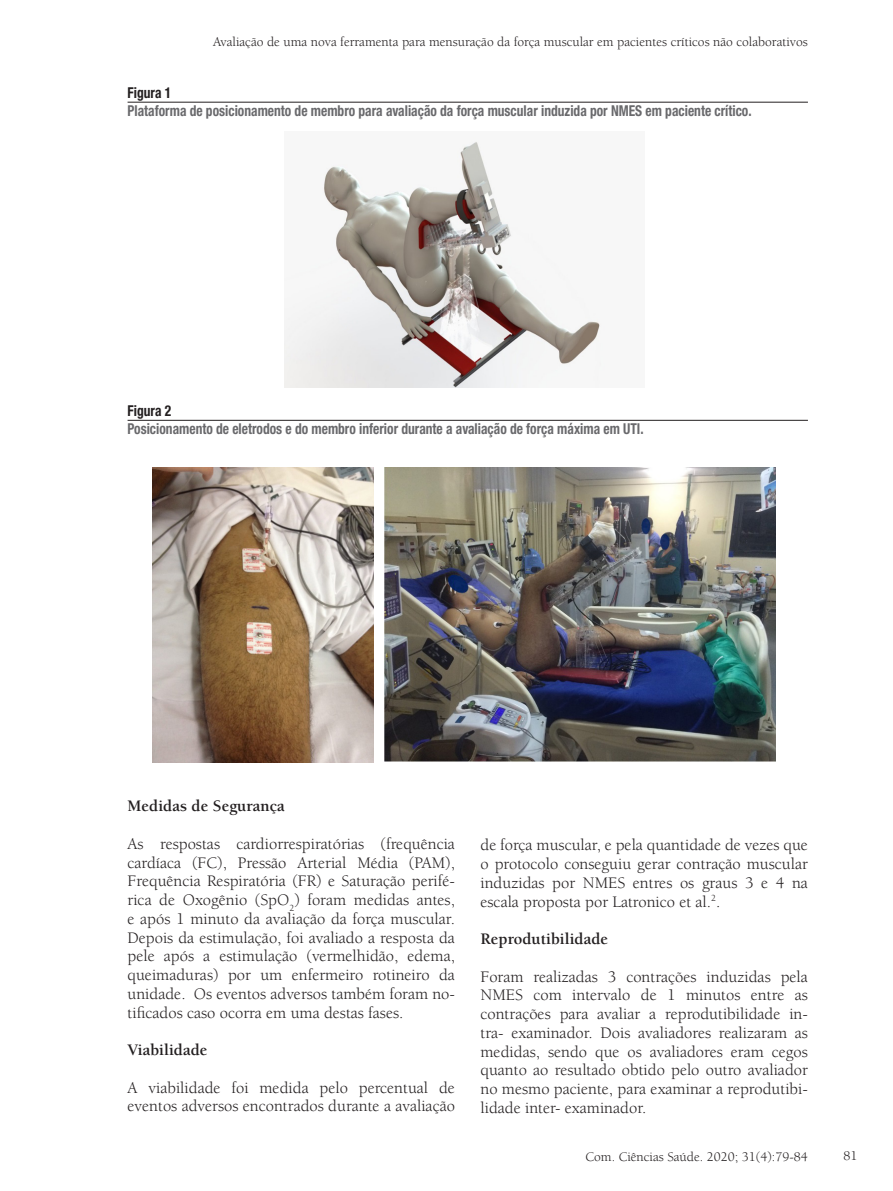
<style>
.page{position:relative;width:893px;height:1191px;background:#fff}
.page>*{position:absolute;margin:0;border:0;box-sizing:border-box;transform-origin:0 0}
.Corpo_wrd_2{font:16.5px/18.8px "Berkeley Std";color:#231f20;text-align:justify}
.Normal_wrd_20{font:16.5px/18.8px "Berkeley Std";color:#231f20;text-align:justify}
.Corpo_wrd_2-2{font:700 16.5px "Berkeley Std";color:#231f20}
.TXT_TABELAS_E_FIG{font:700 condensed 15px "Helvetica Neue LT Std";color:#69696c;scale:.9 1}
.TABELAS_E_FIGURAS{font:700 condensed 15px "Helvetica Neue LT Std";color:#231f20;scale:.9 1}
.Topos_Pagina_DIR{font:13.5px "Berkeley Std";color:#231f20}
</style>
<div class="page">
<hr style="left:128px;top:102px;width:680px;height:1px;background:#231f20">
<hr style="left:128px;top:420px;width:680px;height:1px;background:#231f20">
<img style="left:153px;top:468px;width:221px;height:294px">
<img style="left:384px;top:468px;width:391px;height:293px">
<img style="left:284px;top:141px;width:317px;height:246px">
<p class="Topos_Pagina_DIR" style="left:213px;top:35px;width:596px">Avaliação de uma nova ferramenta para mensuração da força muscular em pacientes críticos não colaborativos</p>
<p class="TABELAS_E_FIGURAS" style="left:128px;top:84px;width:50px">Figura 1</p>
<p class="TXT_TABELAS_E_FIG" style="left:128px;top:102px;width:695px">Plataforma de posicionamento de membro para avaliação da força muscular induzida por NMES em paciente crítico.</p>
<p class="TABELAS_E_FIGURAS" style="left:128px;top:402px;width:50px">Figura 2</p>
<p class="TXT_TABELAS_E_FIG" style="left:128px;top:420px;width:575px">Posicionamento de eletrodos e do membro inferior durante a avaliação de força máxima em UTI.</p>
<p class="Corpo_wrd_2-2" style="left:128px;top:797px;width:159px">Medidas de Segurança</p>
<p class="Corpo_wrd_2" style="left:128px;top:834px;width:329px">As respostas cardiorrespiratórias (frequência cardíaca (FC), Pressão Arterial Média (PAM), Frequência Respiratória (FR) e Saturação perifé‑ rica de Oxogênio (SpO<sub>2</sub>) foram medidas antes, e após 1 minuto da avaliação da força muscular.<br>Depois da estimulação, foi avaliado a resposta da pele após a estimulação (vermelhidão, edema, queimaduras) por um enfermeiro rotineiro da unidade. Os eventos adversos também foram no‑ tificados caso ocorra em uma destas fases.</p>
<p class="Corpo_wrd_2-2" style="left:128px;top:1041px;width:81px">Viabilidade</p>
<p class="Corpo_wrd_2" style="left:128px;top:1078px;width:329px">A viabilidade foi medida pelo percentual de eventos adversos encontrados durante a avaliação</p>
<p class="Corpo_wrd_2" style="left:480px;top:836px;width:329px">de força muscular, e pela quantidade de vezes que o protocolo conseguiu gerar contração muscular induzidas por NMES entres os graus 3 e 4 na escala proposta por Latronico et al.<sup>2</sup>.</p>
<p class="Corpo_wrd_2-2" style="left:480px;top:930px;width:129px">Reprodutibilidade</p>
<p class="Normal_wrd_20" style="left:480px;top:967px;width:329px">Foram realizadas 3 contrações induzidas pela NMES com intervalo de 1 minutos entre as contrações para avaliar a reprodutibilidade in‑ tra- examinador. Dois avaliadores realizaram as medidas, sendo que os avaliadores eram cegos quanto ao resultado obtido pelo outro avaliador no mesmo paciente, para examinar a reprodutibi‑ lidade inter- examinador.</p>
<p class="Topos_Pagina_DIR" style="left:585px;top:1149px;width:224px">Com. Ciências Saúde. 2020; 31(4):79-84</p>
<p class="Topos_Pagina_DIR" style="left:843px;top:1148px;width:16px">81</p>
</div>
